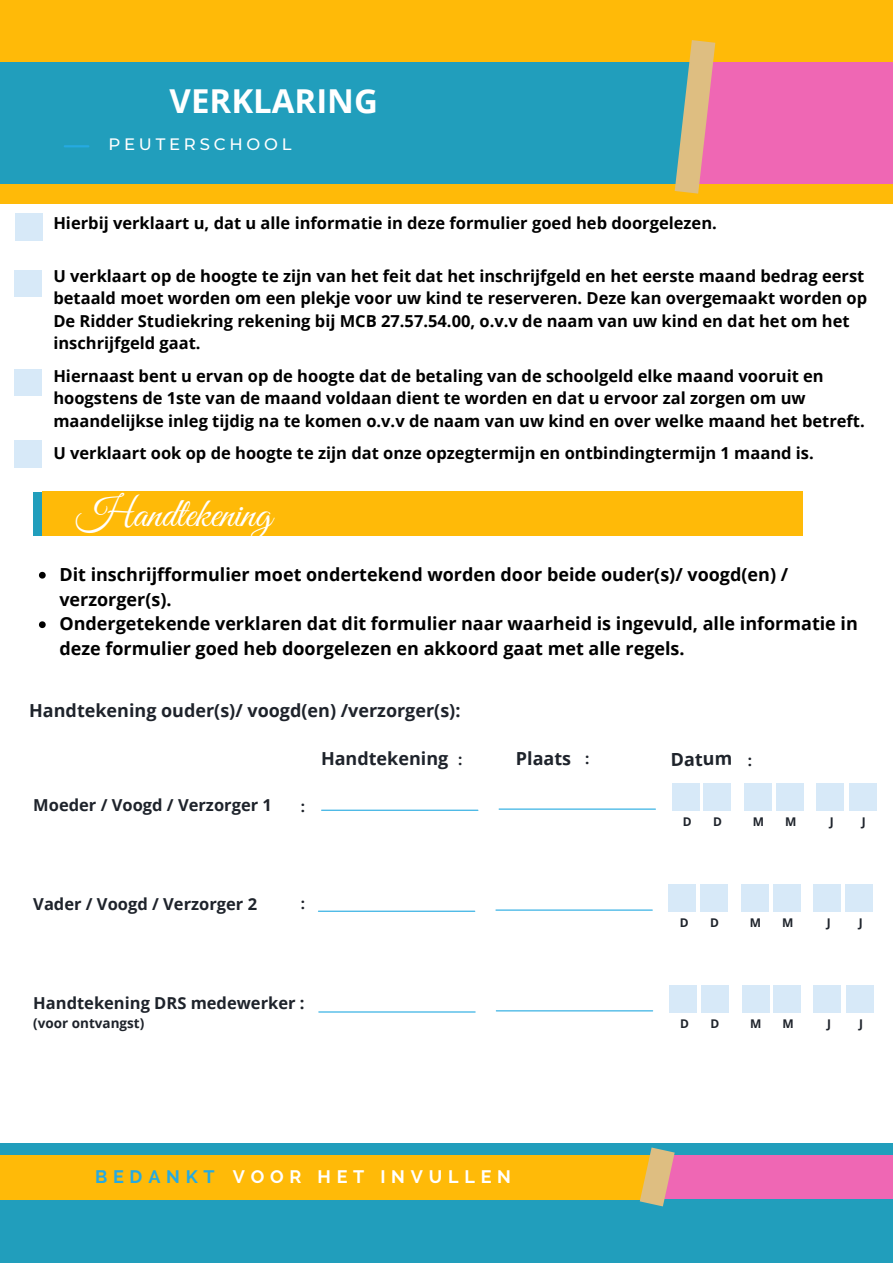
<style>
.page{position:relative;width:893px;height:1264px;background:#fff}
.page>*{position:absolute;margin:0;border:0;box-sizing:border-box;transform-origin:0 0}
.t1{font:41.4px "Great Vibes";color:#fff}
.t2{font:700 33px "Open Sans";color:#fff}
.t3{font:700 18px/24.8px "Open Sans";color:#000}
.t4{font:700 18px "Open Sans";color:#1e232b}
.t5{font:700 18px "Raleway";letter-spacing:.32em;color:#fff}
.t6{font:700 16.5px/22.5px "Open Sans";color:#000}
.t7{font:700 16.5px "Open Sans";color:#1e232b}
.t8{font:500 16.5px "Montserrat";letter-spacing:.23em;color:#fff}
.t9{font:700 15px "Open Sans";color:#1e232b}
.t10{font:700 13.5px "Open Sans";color:#1e232b}
.t11{font:700 12px "Open Sans";color:#1e232b}
.s1{color:#25aae1}
</style>
<div class="page">
<div style="left:0;top:0;width:892px;height:203px;background:#ffba08"></div>
<div style="left:0;top:62px;width:693px;height:122px;background:#219ebc"></div>
<hr style="left:65px;top:145px;width:23px;height:2px;background:#25aae1">
<div style="left:0;top:1143px;width:892px;height:119px;background:#219ebc"></div>
<div style="left:0;top:1154px;width:655px;height:45px;background:#ffba08"></div>
<div style="left:652px;top:1154px;width:240px;height:44px;background:#ef67b4"></div>
<div style="left:694px;top:62px;width:198px;height:122px;background:#ef67b4"></div>
<svg style="left:660px;top:40px;width:69px;height:164px"></svg>
<svg style="left:623px;top:1147px;width:68px;height:60px"></svg>
<div style="left:33px;top:492px;width:18px;height:44px;background:#219ebc"></div>
<div style="left:43px;top:492px;width:760px;height:44px;background:#ffba08"></div>
<div style="left:671px;top:783px;width:28px;height:27px;background:#d7e9f8"></div>
<div style="left:703px;top:783px;width:28px;height:27px;background:#d7e9f8"></div>
<div style="left:744px;top:783px;width:28px;height:27px;background:#d7e9f8"></div>
<div style="left:775px;top:783px;width:28px;height:27px;background:#d7e9f8"></div>
<div style="left:816px;top:783px;width:27px;height:27px;background:#d7e9f8"></div>
<div style="left:848px;top:783px;width:28px;height:27px;background:#d7e9f8"></div>
<hr style="left:321px;top:809px;width:157px;height:1px;background:#25aae1">
<hr style="left:499px;top:808px;width:156px;height:1px;background:#25aae1">
<div style="left:668px;top:884px;width:28px;height:27px;background:#d7e9f8"></div>
<div style="left:700px;top:884px;width:28px;height:27px;background:#d7e9f8"></div>
<div style="left:741px;top:884px;width:28px;height:27px;background:#d7e9f8"></div>
<div style="left:772px;top:884px;width:28px;height:27px;background:#d7e9f8"></div>
<div style="left:813px;top:884px;width:27px;height:27px;background:#d7e9f8"></div>
<div style="left:845px;top:884px;width:28px;height:27px;background:#d7e9f8"></div>
<hr style="left:318px;top:910px;width:156px;height:1px;background:#25aae1">
<hr style="left:496px;top:909px;width:156px;height:1px;background:#25aae1">
<div style="left:669px;top:985px;width:27px;height:27px;background:#d7e9f8"></div>
<div style="left:700px;top:985px;width:28px;height:27px;background:#d7e9f8"></div>
<div style="left:741px;top:985px;width:28px;height:27px;background:#d7e9f8"></div>
<div style="left:773px;top:985px;width:27px;height:27px;background:#d7e9f8"></div>
<div style="left:813px;top:985px;width:28px;height:27px;background:#d7e9f8"></div>
<div style="left:845px;top:985px;width:28px;height:27px;background:#d7e9f8"></div>
<hr style="left:319px;top:1011px;width:156px;height:1px;background:#25aae1">
<hr style="left:496px;top:1010px;width:156px;height:1px;background:#25aae1">
<svg style="left:39px;top:572px;width:7px;height:6px"></svg>
<svg style="left:39px;top:621px;width:7px;height:7px"></svg>
<div style="left:15px;top:213px;width:28px;height:27px;background:#d7e9f8"></div>
<div style="left:14px;top:270px;width:28px;height:27px;background:#d7e9f8"></div>
<div style="left:14px;top:368px;width:28px;height:28px;background:#d7e9f8"></div>
<div style="left:14px;top:440px;width:28px;height:27px;background:#d7e9f8"></div>
<h2 class="t2" style="left:170px;top:77px;width:210px">VERKLARING</h2>
<p class="t8" style="left:108px;top:134px;width:184px">PEUTERSCHOOL</p>
<p class="t6" style="left:53px;top:211px;width:665px">Hierbij verklaart u, dat u alle informatie in deze formulier goed heb doorgelezen.</p>
<p class="t6" style="left:53px;top:264px;width:815px">U verklaart op de hoogte te zijn van het feit dat het inschrijfgeld en het eerste maand bedrag eerst betaald moet worden om een plekje voor uw kind te reserveren. Deze kan overgemaakt worden op De Ridder Studiekring rekening bij MCB 27.57.54.00, o.v.v de naam van uw kind en dat het om het inschrijfgeld gaat.</p>
<p class="t6" style="left:53px;top:364px;width:812px">Hiernaast bent u ervan op de hoogte dat de betaling van de schoolgeld elke maand vooruit en hoogstens de 1ste van de maand voldaan dient te worden en dat u ervoor zal zorgen om uw maandelijkse inleg tijdig na te komen o.v.v de naam van uw kind en over welke maand het betreft.</p>
<p class="t6" style="left:53px;top:441px;width:762px">U verklaart ook op de hoogte te zijn dat onze opzegtermijn en ontbindingtermijn 1 maand is.</p>
<h1 class="t1" style="left:76px;top:490px;width:197px">Handtekening</h1>
<p class="t3" style="left:59px;top:561px;width:800px">Dit inschrijfformulier moet ondertekend worden door beide ouder(s)/ voogd(en) / verzorger(s).<br>Ondergetekende verklaren dat dit formulier naar waarheid is ingevuld, alle informatie in deze formulier goed heb doorgelezen en akkoord gaat met alle regels.</p>
<p class="t4" style="left:29px;top:697px;width:433px">Handtekening ouder(s)/ voogd(en) /verzorger(s):</p>
<p class="t7" style="left:33px;top:793px;width:240px">Moeder / Voogd / Verzorger 1</p>
<p class="t9" style="left:301px;top:796px;width:6px">:</p>
<p class="t4" style="left:321px;top:745px;width:129px">Handtekening</p>
<p class="t4" style="left:516px;top:745px;width:57px">Plaats</p>
<p class="t4" style="left:670px;top:746px;width:63px;rotate:-1deg">Datum</p>
<p class="t9" style="left:458px;top:749px;width:6px">:</p>
<p class="t9" style="left:585px;top:748px;width:6px">:</p>
<p class="t9" style="left:747px;top:749px;width:6px">:</p>
<p class="t11" style="left:683px;top:813px;width:10px">D</p>
<p class="t11" style="left:713px;top:813px;width:10px">D</p>
<p class="t11" style="left:752px;top:813px;width:13px">M</p>
<p class="t11" style="left:785px;top:813px;width:13px">M</p>
<p class="t11" style="left:829px;top:813px;width:5px">J</p>
<p class="t11" style="left:861px;top:813px;width:5px">J</p>
<p class="t7" style="left:33px;top:892px;width:225px">Vader / Voogd / Verzorger 2</p>
<p class="t9" style="left:301px;top:893px;width:6px">:</p>
<p class="t7" style="left:33px;top:990px;width:273px">Handtekening DRS medewerker :</p>
<p class="t10" style="left:33px;top:1013px;width:112px">(voor ontvangst)</p>
<p class="t11" style="left:679px;top:914px;width:10px">D</p>
<p class="t11" style="left:710px;top:914px;width:10px">D</p>
<p class="t11" style="left:749px;top:914px;width:13px">M</p>
<p class="t11" style="left:782px;top:914px;width:13px">M</p>
<p class="t11" style="left:826px;top:914px;width:5px">J</p>
<p class="t11" style="left:858px;top:914px;width:5px">J</p>
<p class="t11" style="left:680px;top:1015px;width:10px">D</p>
<p class="t11" style="left:710px;top:1015px;width:10px">D</p>
<p class="t11" style="left:750px;top:1015px;width:13px">M</p>
<p class="t11" style="left:782px;top:1015px;width:13px">M</p>
<p class="t11" style="left:827px;top:1015px;width:5px">J</p>
<p class="t11" style="left:859px;top:1015px;width:5px">J</p>
<p class="t5" style="left:95px;top:1165px;width:417px"><span class="s1">BEDANKT</span> VOOR HET INVULLEN</p>
</div>
